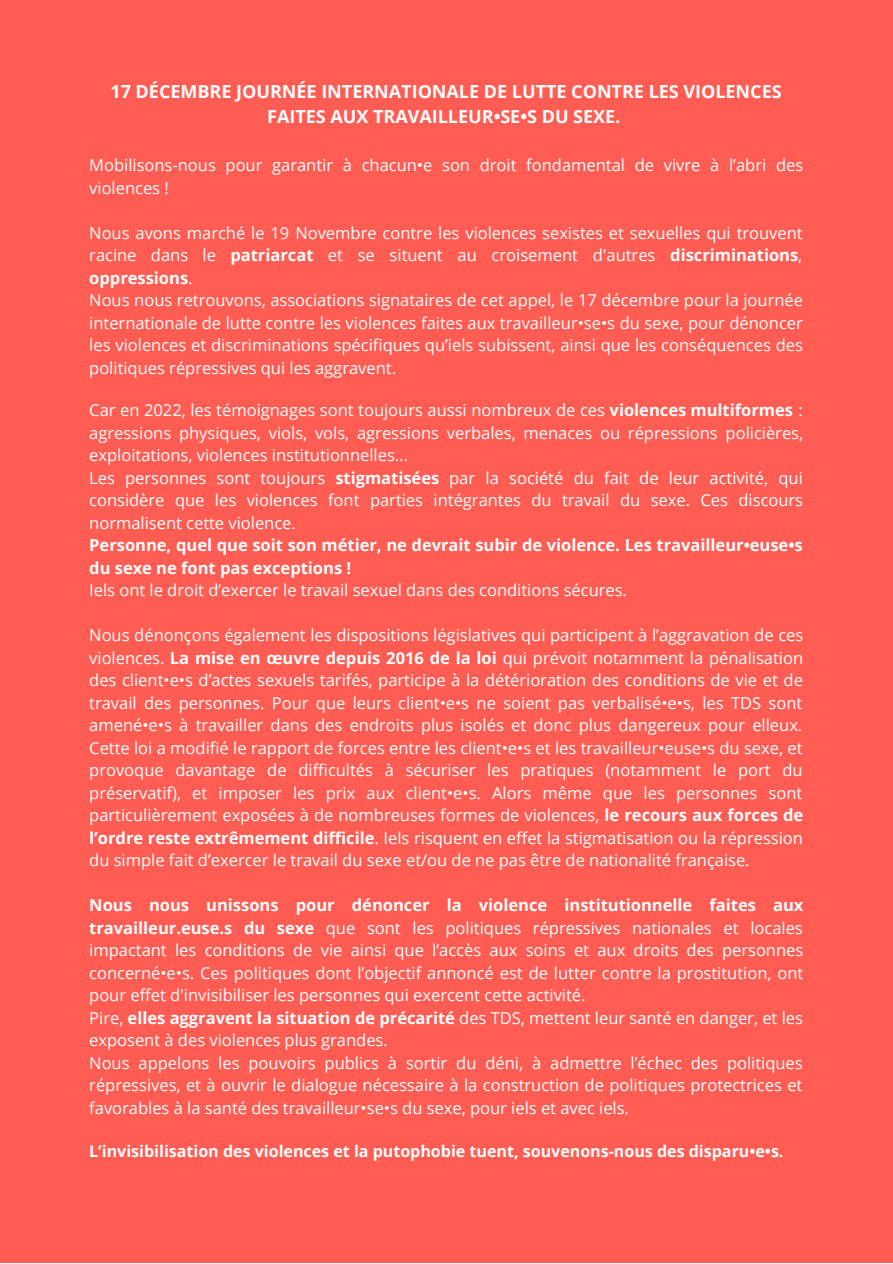
<style>
.page{position:relative;width:893px;height:1264px;background:#fff}
.page>*{position:absolute;margin:0;border:0;box-sizing:border-box;transform-origin:0 0}
.t1{font:700 18px/24.8px "Open Sans";color:#fff;text-align:center}
.t2{font:16.5px/22.5px "Open Sans";color:#fff}
.t3{font:700 16.5px/22.5px "Open Sans";color:#fff}
.t4{font:700 16.05px "Open Sans";color:#fff}
.s1{font-weight:700}
</style>
<div class="page">
<div style="left:0;top:0;width:892px;height:1262px;background:#ff5d53"></div>
<p class="t1" style="left:110px;top:79px;width:672px">17 DÉCEMBRE JOURNÉE INTERNATIONALE DE LUTTE CONTRE LES VIOLENCES<br>FAITES AUX TRAVAILLEUR•SE•S DU SEXE.</p>
<p class="t2" style="left:89px;top:153px;width:715px">Mobilisons-nous pour garantir à chacun•e son droit fondamental de vivre à l’abri des violences !</p>
<p class="t2" style="left:89px;top:221px;width:715px">Nous avons marché le 19 Novembre contre les violences sexistes et sexuelles qui trouvent racine dans le <span class="s1">patriarcat</span> et se situent au croisement d'autres <span class="s1">discriminations</span>, <span class="s1">oppressions</span>.<br>Nous nous retrouvons, associations signataires de cet appel, le 17 décembre pour la journée internationale de lutte contre les violences faites aux travailleur•se•s du sexe, pour dénoncer les violences et discriminations spécifiques qu’iels subissent, ainsi que les conséquences des politiques répressives qui les aggravent.</p>
<p class="t2" style="left:89px;top:398px;width:715px">Car en 2022, les témoignages sont toujours aussi nombreux de ces <span class="s1">violences multiformes</span> : agressions physiques, viols, vols, agressions verbales, menaces ou répressions policières, exploitations, violences institutionnelles...<br>Les personnes sont toujours <span class="s1">stigmatisées</span> par la société du fait de leur activité, qui considère que les violences font parties intégrantes du travail du sexe. Ces discours normalisent cette violence.</p>
<p class="t3" style="left:89px;top:533px;width:715px">Personne, quel que soit son métier, ne devrait subir de violence. Les travailleur•euse•s du sexe ne font pas exceptions !</p>
<p class="t2" style="left:89px;top:578px;width:539px">Iels ont le droit d’exercer le travail sexuel dans des conditions sécures.</p>
<p class="t2" style="left:89px;top:623px;width:715px;text-align:justify">Nous dénonçons également les dispositions législatives qui participent à l’aggravation de ces violences. <span class="s1">La mise en œuvre depuis 2016 de la loi</span> qui prévoit notamment la pénalisation des client•e•s d’actes sexuels tarifés, participe à la détérioration des conditions de vie et de travail des personnes. Pour que leurs client•e•s ne soient pas verbalisé•e•s, les TDS sont amené•e•s à travailler dans des endroits plus isolés et donc plus dangereux pour elleux.<br>Cette loi a modifié le rapport de forces entre les client•e•s et les travailleur•euse•s du sexe, et provoque davantage de difficultés à sécuriser les pratiques (notamment le port du préservatif), et imposer les prix aux client•e•s. Alors même que les personnes sont particulièrement exposées à de nombreuses formes de violences, <span class="s1">le recours aux forces de l’ordre reste extrêmement difficile</span>. Iels risquent en effet la stigmatisation ou la répression du simple fait d’exercer le travail du sexe et/ou de ne pas être de nationalité française.</p>
<p class="t2" style="left:89px;top:893px;width:715px"><span class="s1">Nous nous unissons pour dénoncer la violence institutionnelle faites aux travailleur.euse.s du sexe</span> que sont les politiques répressives nationales et locales impactant les conditions de vie ainsi que l’accès aux soins et aux droits des personnes concerné•e•s. Ces politiques dont l’objectif annoncé est de lutter contre la prostitution, ont pour effet d'invisibiliser les personnes qui exercent cette activité.<br>Pire, <span class="s1">elles aggravent la situation de précarité</span> des TDS, mettent leur santé en danger, et les exposent à des violences plus grandes.<br>Nous appelons les pouvoirs publics à sortir du déni, à admettre l’échec des politiques répressives, et à ouvrir le dialogue nécessaire à la construction de politiques protectrices et favorables à la santé des travailleur•se•s du sexe, pour iels et avec iels.</p>
<p class="t4" style="left:89px;top:1140px;width:695px">L’invisibilisation des violences et la putophobie tuent, souvenons-nous des disparu•e•s.</p>
</div>
